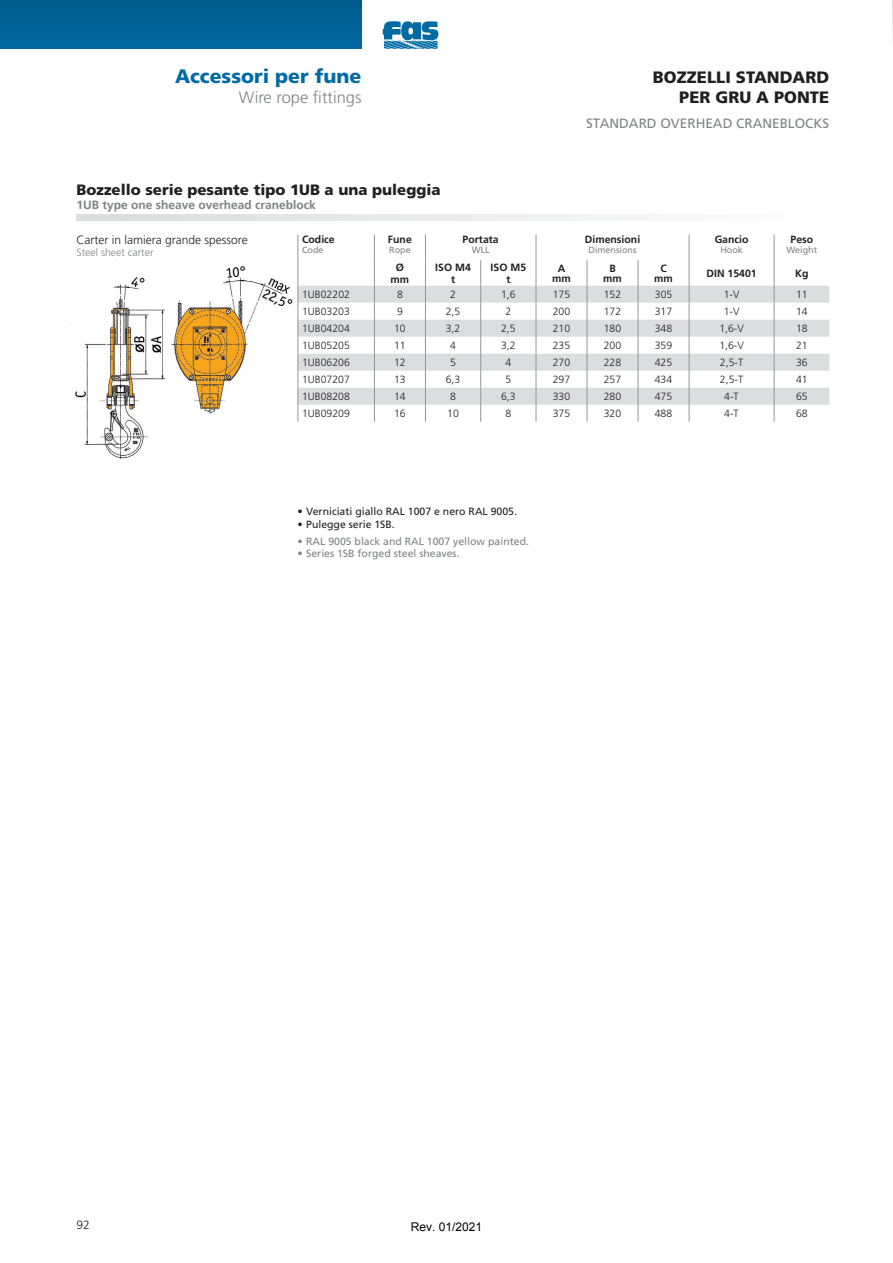
<style>
.page{position:relative;width:893px;height:1263px;background:#fff}
.page>*{position:absolute;margin:0;border:0;box-sizing:border-box;transform-origin:0 0}
.t1{font:900 19.5px "Frutiger";color:#006ba3}
.t2{font:900 16.5px/19.8px "Frutiger";color:#231f20;text-align:right}
.t3{font:300 16.5px "Frutiger";color:#808285}
.t4{font:900 15px "Frutiger";color:#231f20}
.t5{font:13.5px "Frutiger";color:#808285}
.t6{font:700 12px "Frutiger";color:#808285}
.t7{font:300 12px "Frutiger";color:#231f20}
.t8{font:12px "Arial";color:#000}
.t9{font:300 10.5px "Frutiger";color:#231f20}
.t10{font:700 10.5px/12px "Frutiger";color:#231f20;text-align:center}
.t11{font:10.5px "Frutiger";color:#808285}
.t12{font:10.5px "Frutiger";color:#231f20}
.t13{font:300 10.5px "Frutiger";color:#808285}
.t14{font:9px "Frutiger";color:#808285}
</style>
<div class="page">
<img style="left:70px;top:253px;width:228px;height:206px">
<svg style="left:299px;top:286px;width:530px;height:119px;fill:#dcdddf"></svg>
<svg style="left:374px;top:235px;width:1px;height:187px"></svg>
<svg style="left:425px;top:235px;width:1px;height:187px"></svg>
<svg style="left:480px;top:260px;width:1px;height:162px"></svg>
<svg style="left:536px;top:235px;width:1px;height:187px"></svg>
<svg style="left:587px;top:260px;width:1px;height:162px"></svg>
<svg style="left:638px;top:260px;width:1px;height:162px"></svg>
<svg style="left:689px;top:235px;width:1px;height:187px"></svg>
<svg style="left:774px;top:235px;width:1px;height:187px"></svg>
<svg style="left:298px;top:235px;width:1px;height:187px"></svg>
<svg style="left:892px;top:0;width:1px;height:38px"></svg>
<svg style="left:383px;top:21px;width:55px;height:28px"></svg>
<div style="left:0;top:0;width:361px;height:49px;background:#006297"></div>
<svg style="left:77px;top:214px;width:552px;height:7px"></svg>
<h1 class="t1" style="left:175px;top:65px;width:188px">Accessori per fune</h1>
<h2 class="t3" style="left:239px;top:88px;width:124px">Wire rope fittings</h2>
<h2 class="t2" style="left:653px;top:68px;width:178px">BOZZELLI STANDARD<br>PER GRU A PONTE</h2>
<p class="t5" style="left:586px;top:115px;width:245px">STANDARD OVERHEAD CRANEBLOCKS</p>
<h3 class="t4" style="left:77px;top:180px;width:366px">Bozzello serie pesante tipo 1UB a una puleggia</h3>
<p class="t6" style="left:77px;top:198px;width:241px">1UB type one sheave overhead craneblock</p>
<p class="t7" style="left:77px;top:233px;width:173px">Carter in lamiera grande spessore</p>
<p class="t13" style="left:77px;top:247px;width:78px">Steel sheet carter</p>
<p class="t10" style="left:302px;top:233px;width:34px">Codice</p>
<p class="t14" style="left:302px;top:245px;width:23px">Code</p>
<p class="t10" style="left:388px;top:233px;width:25px">Fune</p>
<p class="t14" style="left:389px;top:245px;width:23px">Rope</p>
<p class="t10" style="left:463px;top:233px;width:38px">Portata</p>
<p class="t14" style="left:472px;top:245px;width:19px">WLL</p>
<p class="t10" style="left:585px;top:233px;width:57px">Dimensioni</p>
<p class="t14" style="left:589px;top:245px;width:50px">Dimensions</p>
<p class="t10" style="left:715px;top:233px;width:35px">Gancio</p>
<p class="t14" style="left:720px;top:245px;width:24px">Hook</p>
<p class="t10" style="left:790px;top:233px;width:24px">Peso</p>
<p class="t14" style="left:786px;top:245px;width:32px">Weight</p>
<p class="t10" style="left:391px;top:261px;width:20px">Ø mm</p>
<p class="t10" style="left:435px;top:261px;width:37px">ISO M4 t</p>
<p class="t10" style="left:491px;top:261px;width:37px">ISO M5 t</p>
<p class="t10" style="left:552px;top:263px;width:20px;line-height:10.5px">A mm</p>
<p class="t10" style="left:603px;top:263px;width:20px;line-height:10.5px">B mm</p>
<p class="t10" style="left:654px;top:263px;width:20px;line-height:10.5px">C mm</p>
<p class="t10" style="left:706px;top:267px;width:52px">DIN 15401</p>
<p class="t10" style="left:795px;top:267px;width:15px">Kg</p>
<p class="t9" style="left:302px;top:289px;width:49px">1UB02202</p>
<p class="t9" style="left:397px;top:289px;width:7px">8</p>
<p class="t9" style="left:450px;top:289px;width:7px">2</p>
<p class="t9" style="left:501px;top:289px;width:16px">1,6</p>
<p class="t9" style="left:553px;top:289px;width:19px">175</p>
<p class="t9" style="left:604px;top:289px;width:19px">152</p>
<p class="t9" style="left:655px;top:289px;width:19px">305</p>
<p class="t9" style="left:724px;top:289px;width:17px">1-V</p>
<p class="t9" style="left:796px;top:289px;width:13px">11</p>
<p class="t9" style="left:302px;top:306px;width:49px">1UB03203</p>
<p class="t9" style="left:397px;top:306px;width:7px">9</p>
<p class="t9" style="left:446px;top:306px;width:16px">2,5</p>
<p class="t9" style="left:505px;top:306px;width:7px">2</p>
<p class="t9" style="left:553px;top:306px;width:19px">200</p>
<p class="t9" style="left:604px;top:306px;width:19px">172</p>
<p class="t9" style="left:655px;top:306px;width:19px">317</p>
<p class="t9" style="left:724px;top:306px;width:17px">1-V</p>
<p class="t9" style="left:796px;top:306px;width:13px">14</p>
<p class="t9" style="left:302px;top:323px;width:49px">1UB04204</p>
<p class="t9" style="left:394px;top:323px;width:13px">10</p>
<p class="t9" style="left:446px;top:323px;width:16px">3,2</p>
<p class="t9" style="left:501px;top:323px;width:16px">2,5</p>
<p class="t9" style="left:553px;top:323px;width:19px">210</p>
<p class="t9" style="left:604px;top:323px;width:19px">180</p>
<p class="t9" style="left:655px;top:323px;width:19px">348</p>
<p class="t9" style="left:719px;top:323px;width:26px">1,6-V</p>
<p class="t9" style="left:796px;top:323px;width:13px">18</p>
<p class="t9" style="left:302px;top:340px;width:49px">1UB05205</p>
<p class="t9" style="left:394px;top:340px;width:13px">11</p>
<p class="t9" style="left:450px;top:340px;width:7px">4</p>
<p class="t9" style="left:501px;top:340px;width:16px">3,2</p>
<p class="t9" style="left:553px;top:340px;width:19px">235</p>
<p class="t9" style="left:604px;top:340px;width:19px">200</p>
<p class="t9" style="left:655px;top:340px;width:19px">359</p>
<p class="t9" style="left:719px;top:340px;width:26px">1,6-V</p>
<p class="t9" style="left:796px;top:340px;width:13px">21</p>
<p class="t9" style="left:302px;top:357px;width:49px">1UB06206</p>
<p class="t9" style="left:394px;top:357px;width:13px">12</p>
<p class="t9" style="left:450px;top:357px;width:7px">5</p>
<p class="t9" style="left:505px;top:357px;width:7px">4</p>
<p class="t9" style="left:553px;top:357px;width:19px">270</p>
<p class="t9" style="left:604px;top:357px;width:19px">228</p>
<p class="t9" style="left:655px;top:357px;width:19px">425</p>
<p class="t9" style="left:720px;top:357px;width:25px">2,5-T</p>
<p class="t9" style="left:796px;top:357px;width:13px">36</p>
<p class="t9" style="left:302px;top:374px;width:49px">1UB07207</p>
<p class="t9" style="left:394px;top:374px;width:13px">13</p>
<p class="t9" style="left:446px;top:374px;width:16px">6,3</p>
<p class="t9" style="left:505px;top:374px;width:7px">5</p>
<p class="t9" style="left:553px;top:374px;width:19px">297</p>
<p class="t9" style="left:604px;top:374px;width:19px">257</p>
<p class="t9" style="left:655px;top:374px;width:19px">434</p>
<p class="t9" style="left:720px;top:374px;width:25px">2,5-T</p>
<p class="t9" style="left:796px;top:374px;width:13px">41</p>
<p class="t9" style="left:302px;top:391px;width:49px">1UB08208</p>
<p class="t9" style="left:394px;top:391px;width:13px">14</p>
<p class="t9" style="left:450px;top:391px;width:7px">8</p>
<p class="t9" style="left:501px;top:391px;width:16px">6,3</p>
<p class="t9" style="left:553px;top:391px;width:19px">330</p>
<p class="t9" style="left:604px;top:391px;width:19px">280</p>
<p class="t9" style="left:655px;top:391px;width:19px">475</p>
<p class="t9" style="left:724px;top:391px;width:16px">4-T</p>
<p class="t9" style="left:796px;top:391px;width:13px">65</p>
<p class="t9" style="left:302px;top:408px;width:49px">1UB09209</p>
<p class="t9" style="left:394px;top:408px;width:13px">16</p>
<p class="t9" style="left:447px;top:408px;width:13px">10</p>
<p class="t9" style="left:505px;top:408px;width:7px">8</p>
<p class="t9" style="left:553px;top:408px;width:19px">375</p>
<p class="t9" style="left:604px;top:408px;width:19px">320</p>
<p class="t9" style="left:655px;top:408px;width:19px">488</p>
<p class="t9" style="left:724px;top:408px;width:16px">4-T</p>
<p class="t9" style="left:796px;top:408px;width:13px">68</p>
<p class="t12" style="left:298px;top:505px;width:221px">• Verniciati giallo RAL 1007 e nero RAL 9005.</p>
<p class="t12" style="left:298px;top:518px;width:99px">• Pulegge serie 1SB.</p>
<p class="t11" style="left:298px;top:535px;width:233px">• RAL 9005 black and RAL 1007 yellow painted.</p>
<p class="t11" style="left:298px;top:547px;width:163px">• Series 1SB forged steel sheaves.</p>
<p class="t7" style="left:77px;top:1218px;width:15px">92</p>
<p class="t8" style="left:411px;top:1219px;width:73px">Rev. 01/2021</p>
</div>
